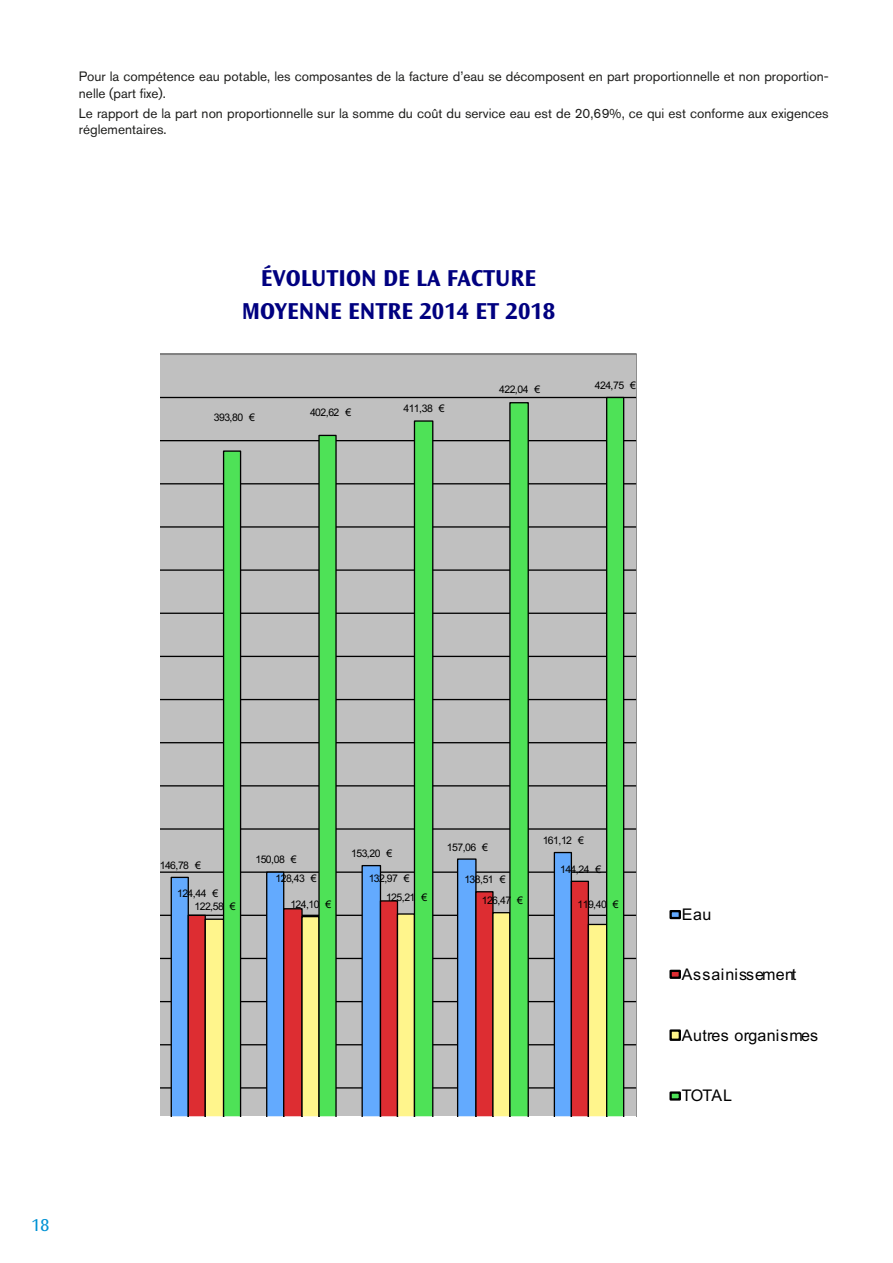
<style>
.page{position:relative;width:893px;height:1263px;background:#fff}
.page>*{position:absolute;margin:0;border:0;box-sizing:border-box;transform-origin:0 0}
._1__Titre{font:700 24px "Ocean Sans Std";color:#000080}
.t1{font:18px "Ocean Sans Std";color:#0092d4}
.t2{font:16.05px "Arial";letter-spacing:.015em;color:#000}
.Texte_courant{font:13.5px/16.2px "Akzidenz Grotesk Std";color:#1d1d1b}
.t3{font:10.5px "Arial";letter-spacing:-.055em;color:#000}
</style>
<div class="page">
<hr style="left:160px;top:1130px;width:477px;height:1px;background:#000">
<div style="left:160px;top:354px;width:477px;height:762px;background:#c0c0c0"></div>
<svg style="left:170px;top:851px;width:52px;height:265px;background:#75a3d9"></svg>
<svg style="left:187px;top:880px;width:35px;height:236px;background:#c04e53"></svg>
<svg style="left:204px;top:911px;width:18px;height:205px;background:#e3d77d"></svg>
<svg style="left:222px;top:396px;width:403px;height:720px;background:#9cb399"></svg>
<div style="left:671px;top:911px;width:9px;height:7px;background:#63aafe"></div>
<div style="left:669px;top:910px;width:12px;height:9px;border:2px solid #000"></div>
<div style="left:671px;top:971px;width:9px;height:7px;background:#dd2d32"></div>
<div style="left:669px;top:970px;width:12px;height:9px;border:2px solid #000"></div>
<div style="left:671px;top:1030px;width:9px;height:10px;background:#fff58c"></div>
<div style="left:669px;top:1029px;width:12px;height:12px;border:2px solid #000"></div>
<div style="left:671px;top:1092px;width:9px;height:7px;background:#4ee257"></div>
<div style="left:669px;top:1091px;width:12px;height:9px;border:2px solid #000"></div>
<p class="Texte_courant" style="left:79px;top:69px;width:751px">Pour la compétence eau potable, les composantes de la facture d’eau se décomposent en part proportionnelle et non proportion&shy;nelle (part fixe).</p>
<p class="Texte_courant" style="left:79px;top:105px;width:751px">Le rapport de la part non proportionnelle sur la somme du coût du service eau est de 20,69%, ce qui est conforme aux exigences réglementaires.</p>
<p class="_1__Titre" style="left:261px;top:265px;width:277px">ÉVOLUTION DE LA FACTURE</p>
<p class="_1__Titre" style="left:242px;top:298px;width:315px">MOYENNE ENTRE 2014 ET 2018</p>
<p class="t3" style="left:214px;top:410px;width:43px">393,80 €</p>
<p class="t3" style="left:310px;top:405px;width:43px">402,62 €</p>
<p class="t3" style="left:403px;top:401px;width:43px">411,38 €</p>
<p class="t3" style="left:499px;top:382px;width:43px">422,04 €</p>
<p class="t3" style="left:595px;top:378px;width:43px">424,75 €</p>
<h2 class="t1" style="left:32px;top:1215px;width:19px">18</h2>
<p class="t3" style="left:160px;top:858px;width:43px">146,78 €</p>
<p class="t3" style="left:256px;top:852px;width:43px">150,08 €</p>
<p class="t3" style="left:351px;top:846px;width:43px">153,20 €</p>
<p class="t3" style="left:447px;top:840px;width:43px">157,06 €</p>
<p class="t3" style="left:276px;top:871px;width:43px">128,43 €</p>
<p class="t3" style="left:369px;top:871px;width:43px">132,97 €</p>
<p class="t3" style="left:464px;top:872px;width:43px">138,51 €</p>
<p class="t3" style="left:543px;top:833px;width:43px">161,12 €</p>
<p class="t3" style="left:560px;top:862px;width:43px">144,24 €</p>
<p class="t3" style="left:177px;top:886px;width:43px">124,44 €</p>
<p class="t3" style="left:195px;top:899px;width:43px">122,58 €</p>
<p class="t3" style="left:290px;top:897px;width:43px">124,10 €</p>
<p class="t3" style="left:386px;top:890px;width:43px">125,21 €</p>
<p class="t3" style="left:482px;top:893px;width:43px">126,47 €</p>
<p class="t3" style="left:577px;top:897px;width:43px">119,40 €</p>
<p class="t2" style="left:682px;top:903px;width:31px">Eau</p>
<p class="t2" style="left:682px;top:963px;width:116px">Assainissement</p>
<p class="t2" style="left:682px;top:1024px;width:138px">Autres organismes</p>
<p class="t2" style="left:682px;top:1084px;width:52px">TOTAL</p>
</div>
